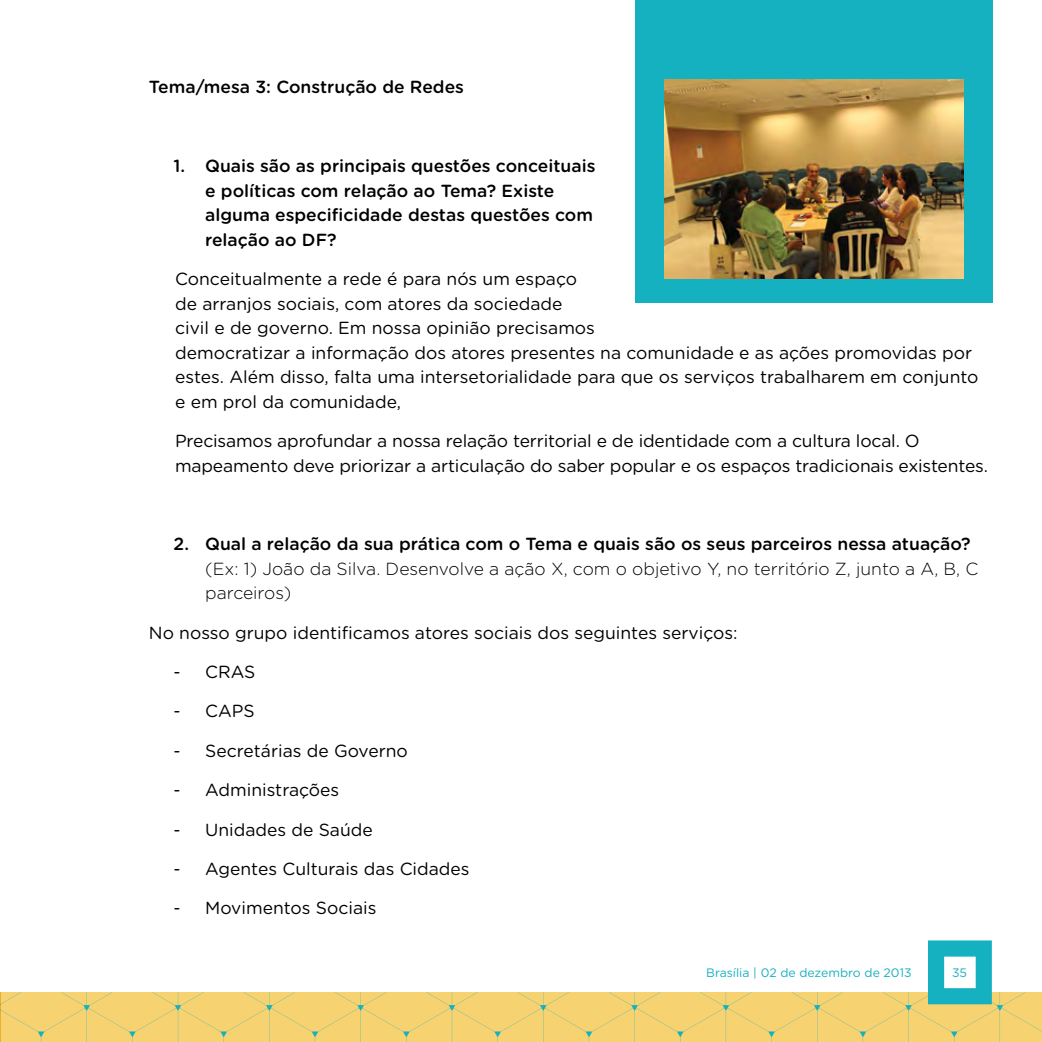
<style>
.page{position:relative;width:1042px;height:1042px;background:#fff}
.page>*{position:absolute;margin:0;border:0;box-sizing:border-box;transform-origin:0 0}
.t1{font:17.5px/24.5px "Gotham Rounded";color:#000}
.t2{font:500 17.5px/24.5px "Gotham Rounded";color:#000}
.t3{font:300 17.5px/24.5px "Gotham Rounded";color:#000}
.t4{font:12.25px "Gotham Rounded";color:#16b1c0}
</style>
<div class="page">
<svg style="left:0;top:940px;width:1042px;height:102px"></svg>
<div style="left:635px;top:0;width:357px;height:303px;background:#16b1c0"></div>
<img style="left:664px;top:80px;width:299px;height:199px">
<p class="t2" style="left:149px;top:74px;width:317px">Tema/mesa 3: Construção de Redes</p>
<p class="t2" style="left:205px;top:153px;width:392px;text-indent:-32px">1. Quais são as principais questões conceituais e políticas com relação ao Tema? Existe alguma especificidade destas questões com relação ao DF?</p>
<p class="t1" style="left:175px;top:266px;width:805px">Conceitualmente a rede é para nós um espaço<br>de arranjos sociais, com atores da sociedade<br>civil e de governo. Em nossa opinião precisamos<br>democratizar a informação dos atores presentes na comunidade e as ações promovidas por estes. Além disso, falta uma intersetorialidade para que os serviços trabalharem em conjunto e em prol da comunidade,</p>
<p class="t1" style="left:175px;top:428px;width:814px">Precisamos aprofundar a nossa relação territorial e de identidade com a cultura local. O mapeamento deve priorizar a articulação do saber popular e os espaços tradicionais existentes.</p>
<p class="t2" style="left:174px;top:531px;width:798px">2. Qual a relação da sua prática com o Tema e quais são os seus parceiros nessa atuação?</p>
<p class="t3" style="left:205px;top:555px;width:775px">(Ex: 1) João da Silva. Desenvolve a ação X, com o objetivo Y, no território Z, junto a A, B, C parceiros)</p>
<p class="t1" style="left:149px;top:619px;width:590px">No nosso grupo identificamos atores sociais dos seguintes serviços:</p>
<p class="t1" style="left:174px;top:659px;width:83px">- CRAS</p>
<p class="t1" style="left:174px;top:698px;width:83px">- CAPS</p>
<p class="t1" style="left:174px;top:737px;width:236px">- Secretárias de Governo</p>
<p class="t1" style="left:174px;top:777px;width:167px">- Administrações</p>
<p class="t1" style="left:174px;top:816px;width:201px">- Unidades de Saúde</p>
<p class="t1" style="left:174px;top:856px;width:297px">- Agentes Culturais das Cidades</p>
<p class="t1" style="left:174px;top:895px;width:204px">- Movimentos Sociais</p>
<p class="t4" style="left:706px;top:964px;width:207px">Brasília | 02 de dezembro de 2013</p>
<p class="t4" style="left:952px;top:964px;width:16px">35</p>
</div>
